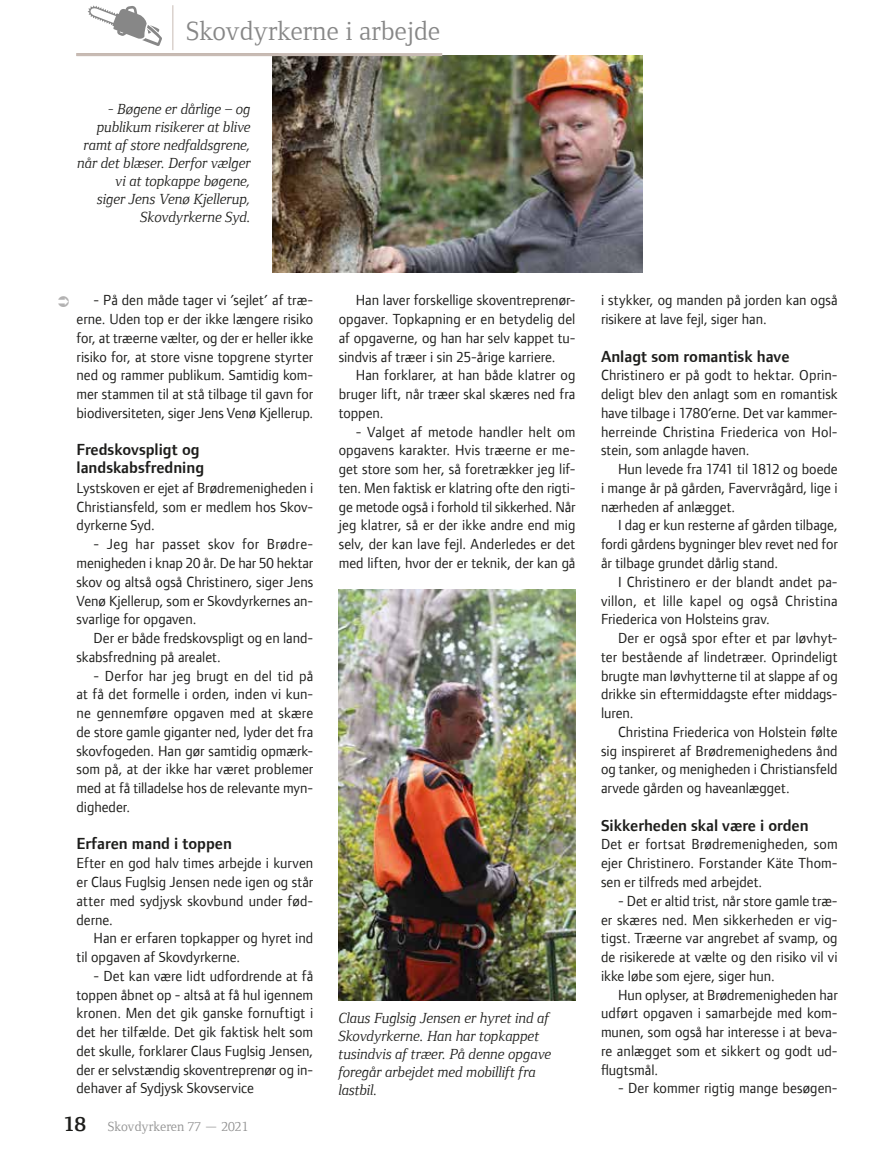
<style>
.page{position:relative;width:893px;height:1149px;background:#fff}
.page>*{position:absolute;margin:0;border:0;box-sizing:border-box;transform-origin:0 0}
.t1{font:27px "Foundry Form Serif";color:#878787}
.t2{font:600 16.5px/18px "Foundry Form Sans";color:#1d1d1b}
.t3{font:15px/18.8px "Foundry Form Sans";color:#1d1d1b;text-align:justify}
.t4{font:italic 15px/18px "Foundry Form Serif";color:#1d1d1b;text-align:right}
.t5{font:13.5px "Foundry Form Serif";color:#909090}
.s1{font-weight:700;font-size:21px;color:#1d1d1b}
</style>
<div class="page">
<img style="left:339px;top:589px;width:236px;height:410px">
<img style="left:272px;top:55px;width:370px;height:217px">
<hr style="left:172px;top:5px;width:1px;height:45px;background:#c8bbb4">
<hr style="left:77px;top:53px;width:365px;height:3px;background:#c8bbb4">
<svg style="left:88px;top:5px;width:74px;height:41px"></svg>
<h1 class="t1" style="left:186px;top:16px;width:256px">Skovdyrkerne i arbejde</h1>
<p class="t4" style="left:78px;top:100px;width:175px">- Bøgene er dårlige – og publikum risikerer at blive ramt af store nedfaldsgrene, når det blæser. Derfor vælger vi at topkappe bøgene,<br>siger Jens Venø Kjellerup,<br>Skovdyrkerne Syd.</p>
<p class="t3" style="left:77px;top:291px;width:238px;text-indent:17px">- På den måde tager vi ’sejlet’ af træ&shy;erne. Uden top er der ikke længere risiko for, at træerne vælter, og der er heller ikke risiko for, at store visne topgrene styrter ned og rammer publikum. Samtidig kom&shy;mer stammen til at stå tilbage til gavn for biodiversiteten, siger Jens Venø Kjellerup.</p>
<p class="t2" style="left:77px;top:440px;width:129px">Fredskovspligt og landskabsfredning</p>
<p class="t3" style="left:77px;top:478px;width:238px">Lystskoven er ejet af Brødremenigheden i Christiansfeld, som er medlem hos Skov&shy;dyrkerne Syd.</p>
<p class="t3" style="left:77px;top:534px;width:238px;text-indent:17px">- Jeg har passet skov for Brødre&shy;menigheden i knap 20 år. De har 50 hektar skov og altså også Christinero, siger Jens Venø Kjellerup, som er Skovdyrkernes an&shy;svarlige for opgaven.</p>
<p class="t3" style="left:77px;top:628px;width:238px;text-indent:17px">Der er både fredskovspligt og en land&shy;skabsfredning på arealet.</p>
<p class="t3" style="left:77px;top:666px;width:238px;text-indent:17px">- Derfor har jeg brugt en del tid på at få det formelle i orden, inden vi kun&shy;ne gennemføre opgaven med at skære de store gamle giganter ned, lyder det fra skovfogeden. Han gør samtidig opmærk&shy;som på, at der ikke har været problemer med at få tilladelse hos de relevante myn&shy;digheder.</p>
<p class="t2" style="left:77px;top:834px;width:157px">Erfaren mand i toppen</p>
<p class="t3" style="left:77px;top:853px;width:238px">Efter en god halv times arbejde i kurven er Claus Fuglsig Jensen nede igen og står atter med sydjysk skovbund under fød&shy;derne.</p>
<p class="t3" style="left:77px;top:928px;width:238px;text-indent:17px">Han er erfaren topkapper og hyret ind til opgaven af Skovdyrkerne.</p>
<p class="t3" style="left:77px;top:966px;width:238px;text-indent:17px">- Det kan være lidt udfordrende at få toppen åbnet op - altså at få hul igennem kronen. Men det gik ganske fornuftigt i det her tilfælde. Det gik faktisk helt som det skulle, forklarer Claus Fuglsig Jensen, der er selvstændig skoventreprenør og in&shy;dehaver af Sydjysk Skovservice</p>
<p class="t5" style="left:64px;top:1118px;width:186px"><span class="s1">18</span> Skovdyrkeren 77 — 2021</p>
<p class="t3" style="left:339px;top:291px;width:238px;text-indent:17px">Han laver forskellige skoventreprenør&shy;opgaver. Topkapning er en betydelig del af opgaverne, og han har selv kappet tu&shy;sindvis af træer i sin 25-årige karriere.</p>
<p class="t3" style="left:339px;top:366px;width:238px;text-indent:17px">Han forklarer, at han både klatrer og bruger lift, når træer skal skæres ned fra toppen.</p>
<p class="t3" style="left:339px;top:422px;width:238px;text-indent:17px">- Valget af metode handler helt om opgavens karakter. Hvis træerne er me&shy;get store som her, så foretrækker jeg lif&shy;ten. Men faktisk er klatring ofte den rigti&shy;ge metode også i forhold til sikkerhed. Når jeg klatrer, så er der ikke andre end mig selv, der kan lave fejl. Anderledes er det med liften, hvor der er teknik, der kan gå</p>
<p class="t4" style="left:339px;top:1008px;width:214px;text-align:left">Claus Fuglsig Jensen er hyret ind af<br>Skovdyrkerne. Han har topkappet tusindvis af træer. På denne opgave foregår arbejdet med mobillift fra lastbil.</p>
<p class="t3" style="left:601px;top:291px;width:238px">i stykker, og manden på jorden kan også risikere at lave fejl, siger han.</p>
<p class="t2" style="left:601px;top:347px;width:190px">Anlagt som romantisk have</p>
<p class="t3" style="left:601px;top:366px;width:238px">Christinero er på godt to hektar. Oprin&shy;deligt blev den anlagt som en romantisk have tilbage i 1780’erne. Det var kammer&shy;herreinde Christina Friederica von Hol&shy;stein, som anlagde haven.</p>
<p class="t3" style="left:601px;top:459px;width:238px;text-indent:17px">Hun levede fra 1741 til 1812 og boede i mange år på gården, Favervrågård, lige i nærheden af anlægget.</p>
<p class="t3" style="left:601px;top:516px;width:238px;text-indent:17px">I dag er kun resterne af gården tilbage, fordi gårdens bygninger blev revet ned for år tilbage grundet dårlig stand.</p>
<p class="t3" style="left:601px;top:572px;width:238px;text-indent:17px">I Christinero er der blandt andet pa&shy;villon, et lille kapel og også Christina Friederica von Holsteins grav.</p>
<p class="t3" style="left:601px;top:628px;width:238px;text-indent:17px">Der er også spor efter et par løvhyt&shy;ter bestående af lindetræer. Oprindeligt brugte man løvhytterne til at slappe af og drikke sin eftermiddagste efter middags&shy;luren.</p>
<p class="t3" style="left:601px;top:722px;width:238px;text-indent:17px">Christina Friederica von Holstein følte sig inspireret af Brødremenighedens ånd og tanker, og menigheden i Christiansfeld arvede gården og haveanlægget.</p>
<p class="t2" style="left:601px;top:815px;width:209px">Sikkerheden skal være i orden</p>
<p class="t3" style="left:601px;top:834px;width:238px">Det er fortsat Brødremenigheden, som ejer Christinero. Forstander Käte Thom&shy;sen er tilfreds med arbejdet.</p>
<p class="t3" style="left:601px;top:891px;width:238px;text-indent:17px">- Det er altid trist, når store gamle træ&shy;er skæres ned. Men sikkerheden er vig&shy;tigst. Træerne var angrebet af svamp, og de risikerede at vælte og den risiko vil vi ikke løbe som ejere, siger hun.</p>
<p class="t3" style="left:601px;top:984px;width:238px;text-indent:17px">Hun oplyser, at Brødremenigheden har udført opgaven i samarbejde med kom&shy;munen, som også har interesse i at beva&shy;re anlægget som et sikkert og godt ud&shy;flugtsmål.</p>
<p class="t3" style="left:618px;top:1078px;width:221px">- Der kommer rigtig mange besøgen-</p>
</div>
